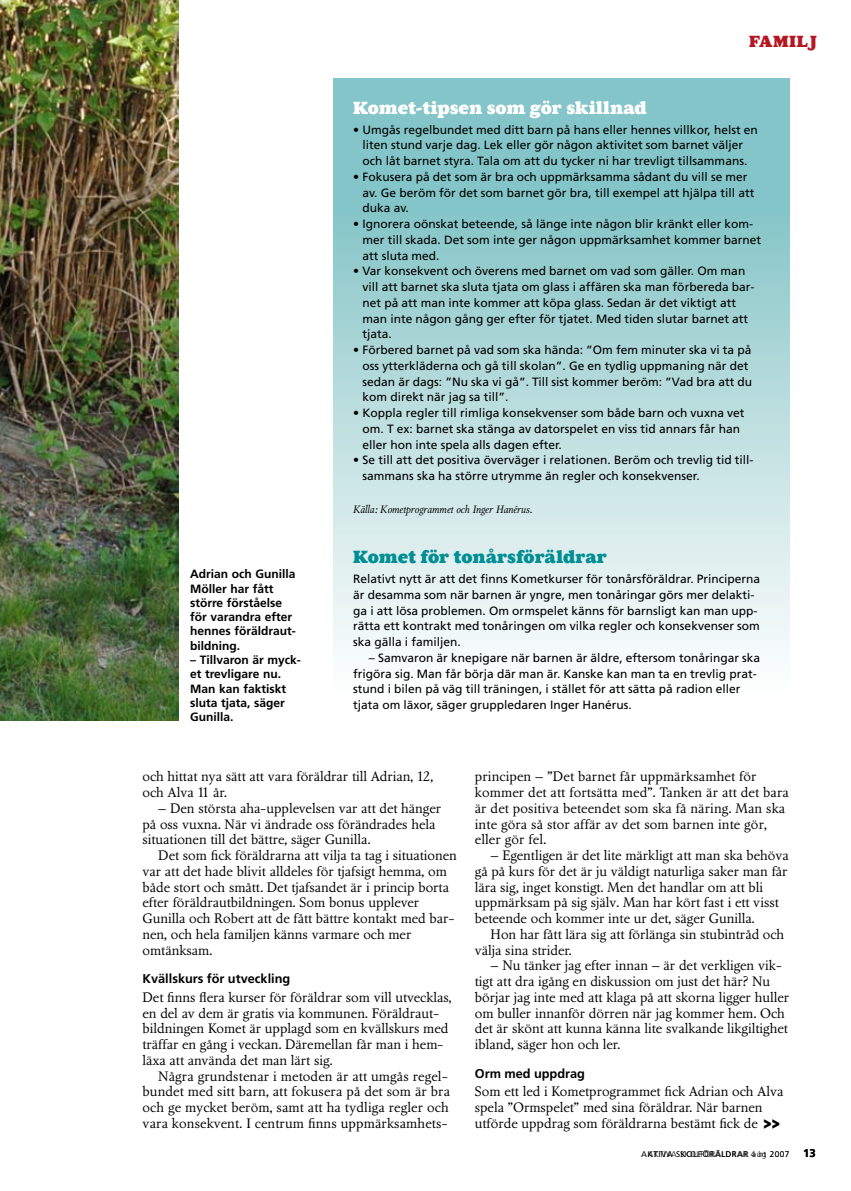
<style>
.page{position:relative;width:851px;height:1191px;background:#fff}
.page>*{position:absolute;margin:0;border:0;box-sizing:border-box;transform-origin:0 0}
.t1{font:19.5px "Aurea Ultra";color:#000}
.t2{font:18px "Aurea Ultra";letter-spacing:-.005em;color:#fff}
.t3{font:18px "Aurea Ultra";letter-spacing:-.01em;color:#008e95}
.t4{font:16.5px "Aurea Ultra";letter-spacing:.03em;color:#b51621}
.t5{font:13.5px/15.8px "Nordling BQ";color:#000}
.t6{font:700 12.75px "Frutiger";color:#000}
.t7{font:12px/15.8px "Frutiger";color:#000}
.t8{font:700 12px/14.2px "Frutiger";color:#000}
.t9{font:italic 10.5px "Nordling BQ";color:#000}
.t10{font:300 8.25px "Frutiger";letter-spacing:.05em;color:#000}
.t11{font:8.25px "Frutiger";letter-spacing:.05em;color:#000}
.s1{font-weight:400}
.s2{font-weight:700;font-size:11.25px}
</style>
<div class="page">
<img style="left:0;top:0;width:179px;height:720px">
<svg style="left:334px;top:78px;width:455px;height:571px;background:#b0d9da"></svg>
<p class="t8" style="left:190px;top:567px;width:107px">Adrian och Gunilla<br>Möller har fått större förståelse för varandra efter hennes föräldraut&shy;bildning.</p>
<p class="t8" style="left:190px;top:652px;width:112px">– Tillvaron är myck&shy;et trevligare nu.<br>Man kan faktiskt sluta tjata, säger<br>Gunilla.</p>
<p class="t4" style="left:749px;top:31px;width:69px">Familj</p>
<h2 class="t2" style="left:353px;top:97px;width:295px">Komet-tipsen som gör skillnad</h2>
<p class="t7" style="left:353px;top:121px;width:406px;text-align:center">• Umgås regelbundet med ditt barn på hans eller hennes villkor, helst en liten stund varje dag. Lek eller gör någon aktivitet som barnet väljer<br>och låt barnet styra. Tala om att du tycker ni har trevligt tillsammans.</p>
<p class="t7" style="left:362px;top:169px;width:393px;text-indent:-9px">• Fokusera på det som är bra och uppmärksamma sådant du vill se mer av. Ge beröm för det som barnet gör bra, till exempel att hjälpa till att duka av.</p>
<p class="t7" style="left:362px;top:216px;width:400px;text-indent:-9px">• Ignorera oönskat beteende, så länge inte någon blir kränkt eller kom&shy;mer till skada. Det som inte ger någon uppmärksamhet kommer barnet att sluta med.</p>
<p class="t7" style="left:362px;top:263px;width:393px;text-indent:-9px">• Var konsekvent och överens med barnet om vad som gäller. Om man vill att barnet ska sluta tjata om glass i affären ska man förbereda bar&shy;net på att man inte kommer att köpa glass. Sedan är det viktigt att man inte någon gång ger efter för tjatet. Med tiden slutar barnet att tjata.</p>
<p class="t7" style="left:362px;top:342px;width:391px;text-indent:-9px">• Förbered barnet på vad som ska hända: ”Om fem minuter ska vi ta på oss ytterkläderna och gå till skolan”. Ge en tydlig uppmaning när det sedan är dags: ”Nu ska vi gå”. Till sist kommer beröm: ”Vad bra att du kom direkt när jag sa till”.</p>
<p class="t7" style="left:362px;top:405px;width:383px;text-indent:-9px">• Koppla regler till rimliga konsekvenser som både barn och vuxna vet om. T ex: barnet ska stänga av datorspelet en viss tid annars får han eller hon inte spela alls dagen efter.</p>
<p class="t7" style="left:362px;top:452px;width:392px;text-indent:-9px">• Se till att det positiva överväger i relationen. Beröm och trevlig tid till&shy;sammans ska ha större utrymme än regler och konsekvenser.</p>
<p class="t9" style="left:353px;top:504px;width:180px">Källa: Kometprogrammet och Inger Hanérus.</p>
<h2 class="t3" style="left:353px;top:546px;width:255px">Komet för tonårsföräldrar</h2>
<p class="t7" style="left:353px;top:571px;width:408px">Relativt nytt är att det finns Kometkurser för tonårsföräldrar. Principerna är desamma som när barnen är yngre, men tonåringar görs mer delakti&shy;ga i att lösa problemen. Om ormspelet känns för barnsligt kan man upp&shy;rätta ett kontrakt med tonåringen om vilka regler och konsekvenser som ska gälla i familjen.</p>
<p class="t7" style="left:353px;top:649px;width:408px;text-indent:16px">– Samvaron är knepigare när barnen är äldre, eftersom tonåringar ska frigöra sig. Man får börja där man är. Kanske kan man ta en trevlig prat&shy;stund i bilen på väg till träningen, i stället för att sätta på radion eller tjata om läxor, säger gruppledaren Inger Hanérus.</p>
<p class="t5" style="left:142px;top:769px;width:292px">och hittat nya sätt att vara föräldrar till Adrian, 12, och Alva 11 år.</p>
<p class="t5" style="left:142px;top:800px;width:300px;text-indent:16px">– Den största aha-upplevelsen var att det hänger på oss vuxna. När vi ändrade oss förändrades hela situationen till det bättre, säger Gunilla.</p>
<p class="t5" style="left:142px;top:848px;width:316px;text-indent:16px">Det som fick föräldrarna att vilja ta tag i situationen var att det hade blivit alldeles för tjafsigt hemma, om både stort och smått. Det tjafsandet är i princip borta efter föräldrautbildningen. Som bonus upplever Gunilla och Robert att de fått bättre kontakt med bar&shy;nen, och hela familjen känns varmare och mer omtänksam.</p>
<p class="t6" style="left:142px;top:971px;width:149px">Kvällskurs för utveckling</p>
<p class="t5" style="left:142px;top:989px;width:310px">Det finns flera kurser för föräldrar som vill utvecklas, en del av dem är gratis via kommunen. Föräldraut&shy;bildningen Komet är upplagd som en kvällskurs med träffar en gång i veckan. Däremellan får man i hem&shy;läxa att använda det man lärt sig.</p>
<p class="t5" style="left:142px;top:1068px;width:309px;text-indent:16px">Några grundstenar i metoden är att umgås regel&shy;bundet med sitt barn, att fokusera på det som är bra och ge mycket beröm, samt att ha tydliga regler och vara konsekvent. I centrum finns uppmärksamhets-</p>
<p class="t5" style="left:475px;top:769px;width:315px">principen – ”Det barnet får uppmärksamhet för kommer det att fortsätta med”. Tanken är att det bara är det positiva beteendet som ska få näring. Man ska inte göra så stor affär av det som barnen inte gör, eller gör fel.</p>
<p class="t5" style="left:475px;top:848px;width:315px;text-indent:16px">– Egentligen är det lite märkligt att man ska behöva gå på kurs för det är ju väldigt naturliga saker man får lära sig, inget konstigt. Men det handlar om att bli uppmärksam på sig själv. Man har kört fast i ett visst beteende och kommer inte ur det, säger Gunilla.</p>
<p class="t5" style="left:475px;top:926px;width:311px;text-indent:16px">Hon har fått lära sig att förlänga sin stubintråd och välja sina strider.</p>
<p class="t5" style="left:475px;top:958px;width:316px;text-indent:16px">– Nu tänker jag efter innan – är det verkligen vik&shy;tigt att dra igång en diskussion om just det här? Nu börjar jag inte med att klaga på att skorna ligger huller om buller innanför dörren när jag kommer hem. Och det är skönt att kunna känna lite svalkande likgiltighet ibland, säger hon och ler.</p>
<p class="t6" style="left:475px;top:1065px;width:112px">Orm med uppdrag</p>
<p class="t5" style="left:475px;top:1084px;width:310px">Som ett led i Kometprogrammet fick Adrian och Alva spela ”Ormspelet” med sina föräldrar. När barnen utförde uppdrag som föräldrarna bestämt fick de</p>
<h1 class="t1" style="left:763px;top:1110px;width:19px">&gt;&gt;</h1>
<p class="t11" style="left:641px;top:1148px;width:81px">AKTIV SKOLFÖRÄ</p>
<p class="t10" style="left:743px;top:1149px;width:73px"><span class="s1">R</span> aug 2007 <span class="s2">13</span></p>
<p class="t10" style="left:648px;top:1149px;width:120px">AKTIVA SKOLFÖRÄLDRAR 4 ht</p>
</div>
